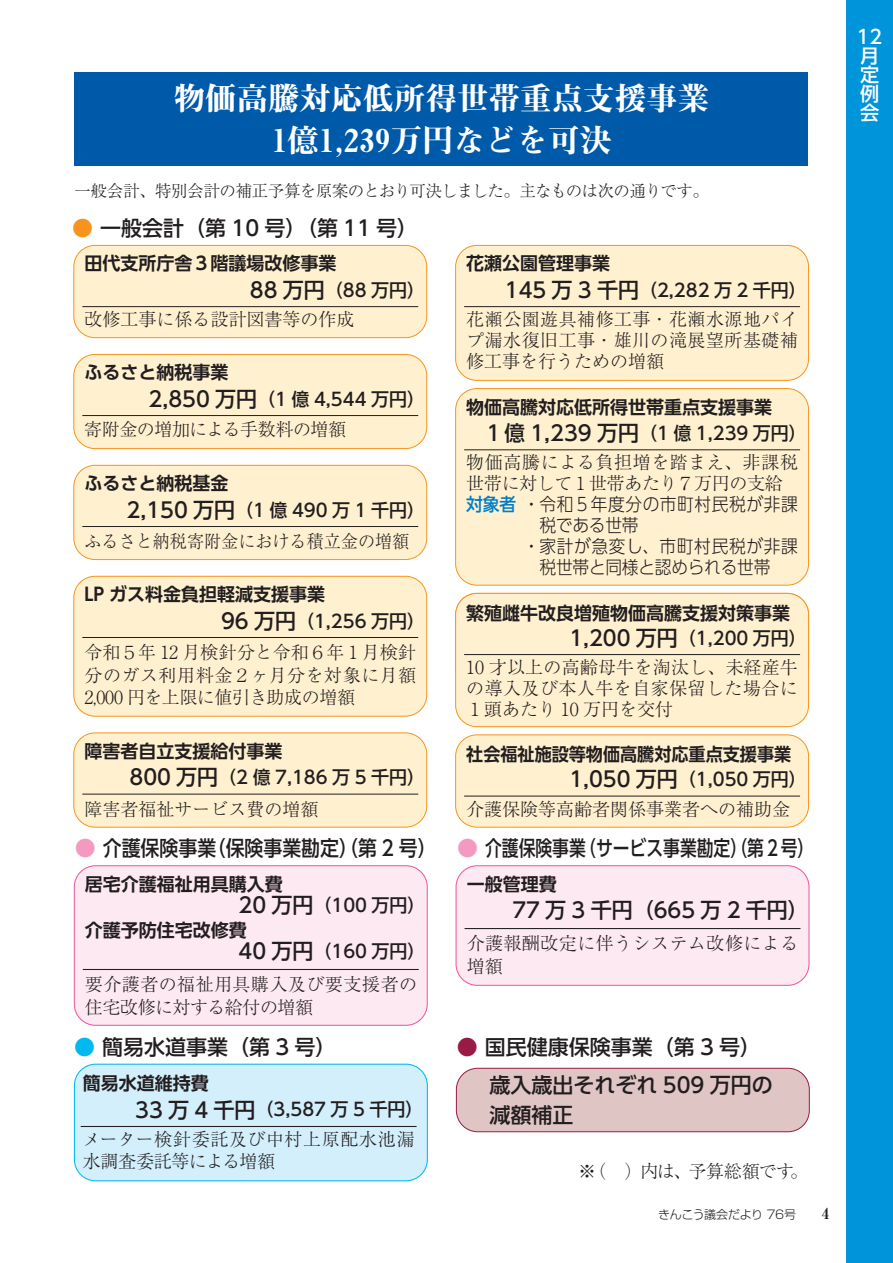
<style>
.page{position:relative;width:893px;height:1263px;background:#fff}
.page>*{position:absolute;margin:0;border:0;box-sizing:border-box;transform-origin:0 0}
.t1{font:31.5px/42px "Midashi Min Pr 6 MA31";color:#fff;text-align:center}
.t2{font:500 21px/38.1px "UD Shin Go Pr 6";color:#221e1f}
.t3{font:500 21px "UD Shin Go Pr 6";color:#221e1f;scale:.8 1}
.t4{font:500 21px "UD Shin Go Pr 6";color:#221e1f;scale:.9 1}
.t5{font:500 19.2px/19.2px "UD Shin Go Pr 6";color:#fff}
.t6{font:300 18px/21px "Ryumin Pr 6";color:#221e1f;text-align:justify}
.t7{font:700 18px "UD Shin Go Pr 6 De";color:#221e1f}
.t8{font:500 18px "UD Shin Go Pr 6";color:#221e1f}
.t9{font:300 18px "UD Shin Go Pr 6";letter-spacing:.03em;color:#221e1f;scale:.93 1}
.t10{font:300 18px "Ryumin Pr 6";letter-spacing:-.03em;color:#221e1f}
.t11{font:700 18px "UD Shin Go Pr 6 De";color:#221e1f;scale:.9 1}
.t12{font:300 18px/22.5px "Ryumin Pr 6";letter-spacing:.02em;color:#221e1f}
.t13{font:300 18px/22.5px "Ryumin Pr 6";letter-spacing:.025em;color:#221e1f}
.t14{font:700 18px "UD Shin Go Pr 6 De";color:#221e1f;scale:.95 1}
.t15{font:300 18px "Ryumin Pr 6";color:#221e1f;scale:.95 1}
.t16{font:300 18px "Ryumin Pr 6";letter-spacing:-.025em;color:#221e1f}
.t17{font:300 18px "UD Shin Go Pr 6";letter-spacing:-.015em;color:#221e1f;scale:.93 1}
.t18{font:300 18px "Ryumin Pr 6";letter-spacing:-.035em;color:#221e1f}
.t19{font:300 16.5px "Ryumin Pr 6";letter-spacing:-.035em;color:#221e1f}
.t20{font:700 expanded 15px "Ryumin Pr 6";color:#221e1f}
.t21{font:300 12px "Shin Go Pr 6";letter-spacing:-.025em;color:#221e1f}
.s1{color:#f7941d}
.s2{color:#f49ac1}
.s3{color:#00b9f1}
.s4{font-weight:500;color:#007dc5}
.s5{color:#981a45}
</style>
<div class="page">
<div style="left:75px;top:72px;width:733px;height:94px;background:#005aaa"></div>
<div style="left:74px;top:245px;width:353px;height:93px;background:#fff1d0;border-radius:21px"></div>
<div style="left:74px;top:245px;width:353px;height:93px;border:1px solid #f7941d;border-radius:21px"></div>
<hr style="left:82px;top:306px;width:336px;height:1px;background:#221e1f">
<div style="left:456px;top:245px;width:353px;height:135px;background:#fff1d0;border-radius:21px"></div>
<div style="left:455px;top:245px;width:354px;height:136px;border:1px solid #f7941d;border-radius:21px"></div>
<hr style="left:464px;top:306px;width:336px;height:1px;background:#221e1f">
<div style="left:456px;top:389px;width:353px;height:196px;background:#fff1d0;border-radius:21px"></div>
<div style="left:455px;top:388px;width:354px;height:197px;border:1px solid #f7941d;border-radius:21px"></div>
<hr style="left:464px;top:450px;width:336px;height:1px;background:#221e1f">
<div style="left:456px;top:593px;width:353px;height:134px;background:#fff1d0;border-radius:21px"></div>
<div style="left:455px;top:593px;width:354px;height:134px;border:1px solid #f7941d;border-radius:21px"></div>
<hr style="left:464px;top:654px;width:336px;height:1px;background:#221e1f">
<div style="left:456px;top:735px;width:353px;height:92px;background:#fff1d0;border-radius:21px"></div>
<div style="left:455px;top:735px;width:354px;height:92px;border:1px solid #f7941d;border-radius:21px"></div>
<hr style="left:464px;top:796px;width:336px;height:1px;background:#221e1f">
<div style="left:74px;top:465px;width:353px;height:94px;background:#fff1d0;border-radius:21px"></div>
<div style="left:74px;top:465px;width:353px;height:95px;border:1px solid #f7941d;border-radius:21px"></div>
<hr style="left:82px;top:526px;width:336px;height:1px;background:#221e1f">
<div style="left:74px;top:576px;width:353px;height:140px;background:#fff1d0;border-radius:21px"></div>
<div style="left:74px;top:576px;width:353px;height:140px;border:1px solid #f7941d;border-radius:21px"></div>
<hr style="left:82px;top:637px;width:336px;height:1px;background:#221e1f">
<div style="left:74px;top:733px;width:353px;height:94px;background:#fff1d0;border-radius:21px"></div>
<div style="left:74px;top:733px;width:353px;height:94px;border:1px solid #f7941d;border-radius:21px"></div>
<hr style="left:82px;top:794px;width:336px;height:1px;background:#221e1f">
<div style="left:74px;top:1064px;width:353px;height:117px;background:#d4effc;border-radius:21px"></div>
<div style="left:74px;top:1064px;width:354px;height:117px;border:1px solid #00b9f1;border-radius:21px"></div>
<hr style="left:81px;top:1126px;width:336px;height:1px;background:#221e1f">
<div style="left:74px;top:866px;width:353px;height:159px;background:#fde9f1;border-radius:21px"></div>
<div style="left:74px;top:865px;width:354px;height:161px;border:1px solid #ef5ba1;border-radius:21px"></div>
<hr style="left:83px;top:969px;width:336px;height:1px;background:#221e1f">
<div style="left:456px;top:866px;width:353px;height:119px;background:#fde9f1;border-radius:21px"></div>
<div style="left:455px;top:865px;width:354px;height:121px;border:1px solid #ef5ba1;border-radius:21px"></div>
<hr style="left:465px;top:928px;width:335px;height:1px;background:#221e1f">
<div style="left:74px;top:354px;width:353px;height:95px;background:#fff1d0;border-radius:21px"></div>
<div style="left:74px;top:354px;width:353px;height:95px;border:1px solid #f7941d;border-radius:21px"></div>
<hr style="left:82px;top:415px;width:336px;height:1px;background:#221e1f">
<div style="left:846px;top:0;width:47px;height:1263px;background:#0095da"></div>
<div style="left:456px;top:1068px;width:353px;height:64px;background:#e0c5c5;border-radius:21px"></div>
<div style="left:456px;top:1068px;width:353px;height:64px;border:1px solid #981a45;border-radius:21px"></div>
<h1 class="t1" style="left:174px;top:77px;width:537px">物価高騰対応低所得世帯重点支援事業億1 1,239万円などを可決</h1>
<p class="t19" style="left:74px;top:178px;width:636px">一般会計、特別会計の補正予算を原案のとおり可決しました。主なものは次の通りです。</p>
<p class="t2" style="left:72px;top:209px;width:347px"><span class="s1">●</span> 一般会計（第 10 号）（第 11 号(</p>
<p class="t7" style="left:84px;top:249px;width:254px">田代支所庁舎３階議場改修事業</p>
<p class="t8" style="left:325px;top:275px;width:102px">（88 万円(</p>
<p class="t2" style="left:250px;top:270px;width:76px">88 万円</p>
<p class="t6" style="left:84px;top:308px;width:271px">改修工事に係る設計図書等の作成</p>
<p class="t7" style="left:84px;top:358px;width:146px">ふるさと納税事業</p>
<p class="t2" style="left:149px;top:379px;width:110px">2,850 万円</p>
<p class="t16" style="left:84px;top:415px;width:263px">寄附金の増加による手数料の増額</p>
<p class="t8" style="left:257px;top:384px;width:169px">（1 億 4,544 万円(</p>
<p class="t7" style="left:84px;top:469px;width:146px">ふるさと納税基金</p>
<p class="t2" style="left:127px;top:490px;width:110px">2,150 万円</p>
<p class="t15" style="left:84px;top:527px;width:344px">ふるさと納税寄附金における積立金の増額</p>
<p class="t7" style="left:84px;top:580px;width:242px">LP ガス料金負担軽減支援事業</p>
<p class="t8" style="left:296px;top:606px;width:131px">（1,256 万円(</p>
<p class="t8" style="left:235px;top:495px;width:191px">（1 億 490 万 1 千円(</p>
<p class="t2" style="left:221px;top:601px;width:76px">96 万円</p>
<p class="t6" style="left:84px;top:640px;width:333px;line-height:22.5px">令和５年 12 月検針分と令和６年 1 月検針分のガス利用料金２ヶ月分を対象に月額2,000 円を上限に値引き助成の増額</p>
<p class="t7" style="left:84px;top:736px;width:200px">障害者自立支援給付事業</p>
<p class="t8" style="left:218px;top:763px;width:208px">（2 億 7,186 万 5 千円(</p>
<p class="t2" style="left:129px;top:758px;width:90px">800 万円</p>
<p class="t6" style="left:84px;top:797px;width:235px">障害者福祉サービス費の増額</p>
<p class="t4" style="left:207px;top:831px;width:257px">（保険事業勘定）（第 2 号(</p>
<p class="t4" style="left:75px;top:831px;width:159px"><span class="s2">●</span> 介護保険事業</p>
<p class="t7" style="left:85px;top:869px;width:200px">居宅介護福祉用具購入費</p>
<p class="t2" style="left:238px;top:885px;width:76px">20 万円</p>
<p class="t7" style="left:85px;top:916px;width:163px">介護予防住宅改修費</p>
<p class="t8" style="left:313px;top:890px;width:114px">（100 万円(</p>
<p class="t2" style="left:238px;top:932px;width:76px">40 万円</p>
<p class="t6" style="left:85px;top:972px;width:334px;line-height:22.5px">要介護者の福祉用具購入及び要支援者の住宅改修に対する給付の増額</p>
<p class="t8" style="left:313px;top:937px;width:114px">（160 万円(</p>
<p class="t2" style="left:74px;top:1027px;width:264px"><span class="s3">●</span> 簡易水道事業（第 3 号(</p>
<p class="t7" style="left:83px;top:1069px;width:127px">簡易水道維持費</p>
<p class="t8" style="left:256px;top:1095px;width:169px">（3,587 万 5 千円(</p>
<p class="t2" style="left:135px;top:1090px;width:122px">33 万 4 千円</p>
<p class="t12" style="left:82px;top:1127px;width:334px">メーター検針委託及び中村上原配水池漏水調査委託等による増額</p>
<p class="t7" style="left:466px;top:249px;width:145px">花瀬公園管理事業</p>
<p class="t2" style="left:505px;top:270px;width:136px">145 万 3 千円</p>
<p class="t6" style="left:466px;top:308px;width:333px">花瀬公園遊具補修工事・花瀬水源地パイプ漏水復旧工事・雄川の滝展望所基礎補修工事を行うための増額</p>
<p class="t7" style="left:466px;top:392px;width:308px">物価高騰対応低所得世帯重点支援事業</p>
<p class="t8" style="left:639px;top:418px;width:169px">（1 億 1,239 万円(</p>
<p class="t8" style="left:639px;top:275px;width:169px">（2,282 万 2 千円(</p>
<p class="t2" style="left:483px;top:413px;width:157px">１億 1,239 万円</p>
<p class="t6" style="left:466px;top:451px;width:333px">物価高騰による負担増を踏まえ、非課税世帯に対して１世帯あたり７万円の支給</p>
<p class="t9" style="left:466px;top:490px;width:358px"><span class="s4">対象者</span>・令和５年度分の市町村民税が非課</p>
<p class="t9" style="left:539px;top:511px;width:108px">税である世帯</p>
<p class="t9" style="left:523px;top:532px;width:297px">・家計が急変し、市町村民税が非課</p>
<p class="t17" style="left:539px;top:553px;width:250px">税世帯と同様と認められる世帯</p>
<p class="t11" style="left:511px;top:597px;width:271px">木質バイオマス施設管理運営委託</p>
<p class="t2" style="left:723px;top:618px;width:76px">92 万円</p>
<p class="t10" style="left:466px;top:653px;width:295px">燃料チップの使用量の増加によるもの</p>
<p class="t7" style="left:466px;top:598px;width:325px">繁殖雌牛改良増殖物価高騰支援対策事業</p>
<p class="t8" style="left:678px;top:623px;width:131px">（1,200 万円(</p>
<p class="t2" style="left:569px;top:618px;width:110px">1,200 万円</p>
<p class="t6" style="left:466px;top:656px;width:333px">10 才以上の高齢母牛を淘汰し、未経産牛の導入及び本人牛を自家保留した場合に１頭あたり 10 万円を交付</p>
<p class="t11" style="left:511px;top:738px;width:271px">木質バイオマス施設管理運営委託</p>
<p class="t2" style="left:723px;top:760px;width:76px">92 万円</p>
<p class="t10" style="left:466px;top:795px;width:295px">燃料チップの使用量の増加によるもの</p>
<p class="t14" style="left:466px;top:740px;width:344px">社会福祉施設等物価高騰対応重点支援事業</p>
<p class="t8" style="left:678px;top:765px;width:131px">（1,050 万円(</p>
<p class="t2" style="left:569px;top:760px;width:110px">1,050 万円</p>
<p class="t6" style="left:466px;top:797px;width:325px">介護保険等高齢者関係事業者への補助金</p>
<p class="t3" style="left:579px;top:831px;width:295px">（サービス事業勘定）（第２号(</p>
<p class="t3" style="left:457px;top:831px;width:162px"><span class="s2">●</span> 介護保険事業</p>
<p class="t7" style="left:467px;top:869px;width:91px">一般管理費</p>
<p class="t2" style="left:512px;top:890px;width:298px">77 万 3 千円（665 万 2 千円(</p>
<p class="t13" style="left:467px;top:931px;width:333px">介護報酬改定に伴うシステム改修による増額</p>
<p class="t2" style="left:490px;top:1027px;width:285px;text-indent:-33px"><span class="s5">●</span> 国民健康保険事業（第 3 号(歳入歳出それぞれ 509 万円の</p>
<p class="t2" style="left:490px;top:1095px;width:85px">減額補正</p>
<p class="t18" style="left:578px;top:1157px;width:217px">※（　）内は、予算総額です</p>
<p class="t6" style="left:790px;top:1159px;width:19px">。</p>
<p class="t21" style="left:658px;top:1205px;width:139px">きんこう議会だより 76号</p>
<p class="t20" style="left:822px;top:1201px;width:9px">4</p>
<p class="t5" style="left:857px;top:26px;width:27px">12</p>
<p class="t5" style="left:860px;top:45px;width:20px">月定例会</p>
</div>
